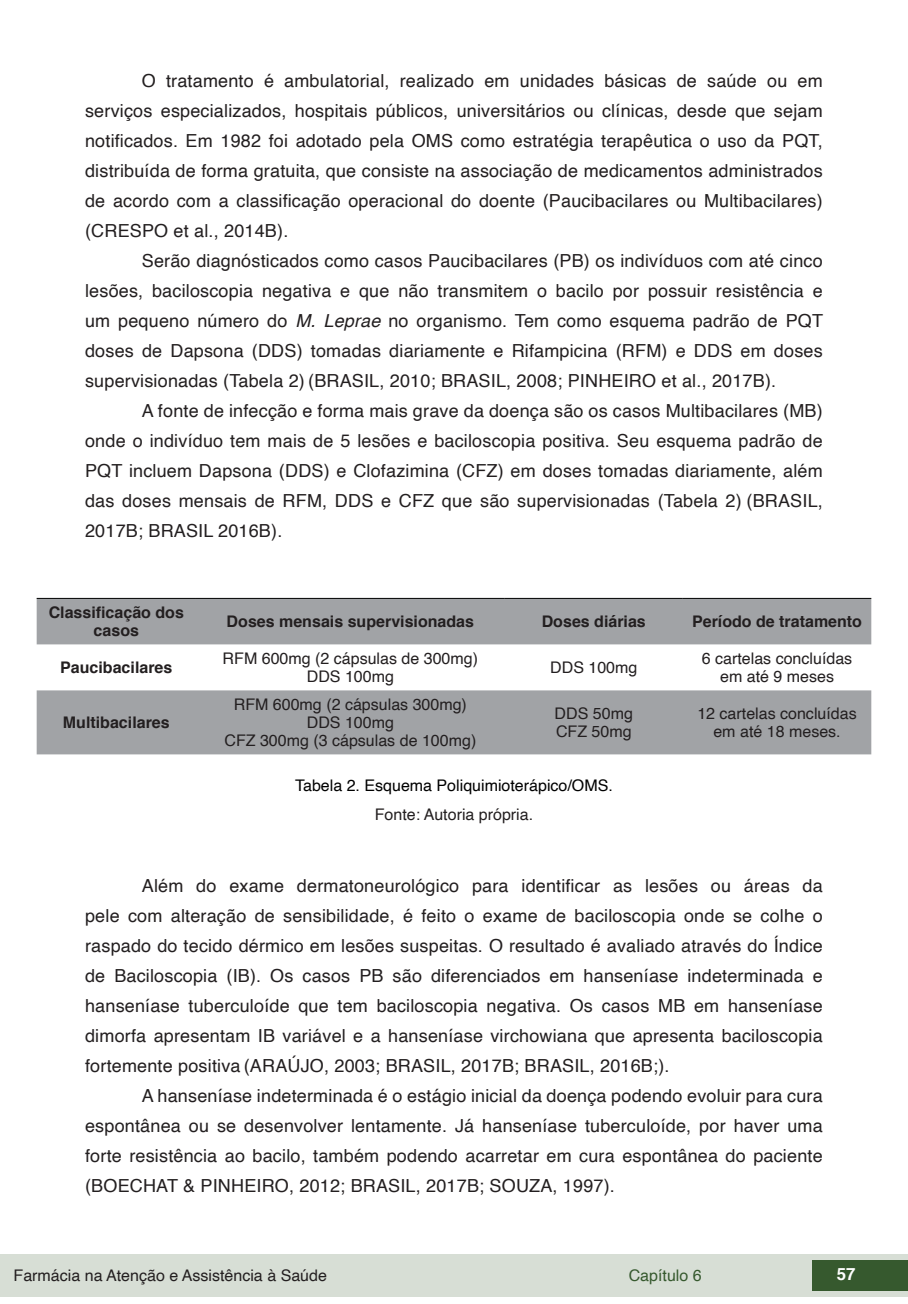
<style>
.page{position:relative;width:908px;height:1304px;background:#fff}
.page>*{position:absolute;margin:0;border:0;box-sizing:border-box;transform-origin:0 0}
.txt{font:18px/30px "Helvetica";letter-spacing:.01em;color:#231f20;text-align:justify}
.t1{font:700 16.8px "Helvetica";color:#fff}
.tab_txt_centro{font:16px/18px "Helvetica";color:#231f20;text-align:center}
.tab_txt_centro-2{font:700 16px/18px "Helvetica";color:#231f20;text-align:center}
.info_tab_graf_imag{font:16px "Helvetica";color:#000}
.fonte_tab_gra_imag{font:16px "Helvetica";color:#231f20}
.t2{font:16px "Helvetica";color:#36592e}
.s1{font-style:italic}
</style>
<div class="page">
<div style="left:0;top:1254px;width:906px;height:43px;background:#d7ded5"></div>
<div style="left:812px;top:1261px;width:95px;height:30px;background:#36592e"></div>
<svg style="left:37px;top:599px;width:833px;height:155px;fill:#a1a3a6"></svg>
<hr style="left:37px;top:598px;width:159px;height:1px;background:#000">
<hr style="left:196px;top:598px;width:308px;height:1px;background:#000">
<hr style="left:504px;top:598px;width:178px;height:1px;background:#000">
<hr style="left:682px;top:598px;width:188px;height:1px;background:#000">
<p class="txt" style="left:85px;top:66px;width:738px;text-indent:57px">O tratamento é ambulatorial, realizado em unidades básicas de saúde ou em serviços especializados, hospitais públicos, universitários ou clínicas, desde que sejam notificados. Em 1982 foi adotado pela OMS como estratégia terapêutica o uso da PQT, distribuída de forma gratuita, que consiste na associação de medicamentos administrados de acordo com a classificação operacional do doente (Paucibacilares ou Multibacilares) (CRESPO et al., 2014B).</p>
<p class="txt" style="left:85px;top:246px;width:739px;text-indent:57px">Serão diagnósticados como casos Paucibacilares (PB) os indivíduos com até cinco lesões, baciloscopia negativa e que não transmitem o bacilo por possuir resistência e um pequeno número do <span class="s1">M. Leprae</span> no organismo. Tem como esquema padrão de PQT doses de Dapsona (DDS) tomadas diariamente e Rifampicina (RFM) e DDS em doses supervisionadas (Tabela 2) (BRASIL, 2010; BRASIL, 2008; PINHEIRO et al., 2017B).</p>
<p class="txt" style="left:85px;top:396px;width:739px;text-indent:57px">A fonte de infecção e forma mais grave da doença são os casos Multibacilares (MB) onde o indivíduo tem mais de 5 lesões e baciloscopia positiva. Seu esquema padrão de PQT incluem Dapsona (DDS) e Clofazimina (CFZ) em doses tomadas diariamente, além das doses mensais de RFM, DDS e CFZ que são supervisionadas (Tabela 2) (BRASIL, 2017B; BRASIL 2016B).</p>
<p class="tab_txt_centro-2" style="left:49px;top:604px;width:137px">Classificação dos casos</p>
<p class="tab_txt_centro-2" style="left:226px;top:613px;width:249px">Doses mensais supervisionadas</p>
<p class="tab_txt_centro-2" style="left:541px;top:613px;width:106px">Doses diárias</p>
<p class="tab_txt_centro-2" style="left:691px;top:613px;width:171px">Período de tratamento</p>
<p class="tab_txt_centro-2" style="left:60px;top:659px;width:114px">Paucibacilares</p>
<p class="tab_txt_centro" style="left:222px;top:650px;width:257px">RFM 600mg (2 cápsulas de 300mg)</p>
<p class="tab_txt_centro" style="left:306px;top:668px;width:89px">DDS 100mg</p>
<p class="tab_txt_centro" style="left:550px;top:659px;width:89px">DDS 100mg</p>
<p class="tab_txt_centro" style="left:701px;top:650px;width:152px">6 cartelas concluídas em até 9 meses</p>
<p class="tab_txt_centro-2" style="left:63px;top:714px;width:108px">Multibacilares</p>
<p class="tab_txt_centro" style="left:234px;top:696px;width:234px">RFM 600mg (2 cápsulas 300mg)</p>
<p class="tab_txt_centro" style="left:306px;top:714px;width:89px">DDS 100mg</p>
<p class="tab_txt_centro" style="left:224px;top:732px;width:253px">CFZ 300mg (3 cápsulas de 100mg)</p>
<p class="tab_txt_centro" style="left:554px;top:705px;width:80px">DDS 50mg</p>
<p class="tab_txt_centro" style="left:555px;top:723px;width:77px">CFZ 50mg</p>
<p class="info_tab_graf_imag" style="left:295px;top:773px;width:319px">Tabela 2. Esquema Poliquimioterápico/OMS.</p>
<p class="fonte_tab_gra_imag" style="left:374px;top:802px;width:160px">Fonte: Autoria própria.</p>
<p class="tab_txt_centro" style="left:697px;top:705px;width:161px">12 cartelas concluídas em até 18 meses.</p>
<p class="txt" style="left:85px;top:871px;width:738px;text-indent:57px">Além do exame dermatoneurológico para identificar as lesões ou áreas da pele com alteração de sensibilidade, é feito o exame de baciloscopia onde se colhe o raspado do tecido dérmico em lesões suspeitas. O resultado é avaliado através do Índice de Baciloscopia (IB). Os casos PB são diferenciados em hanseníase indeterminada e hanseníase tuberculoíde que tem baciloscopia negativa. Os casos MB em hanseníase dimorfa apresentam IB variável e a hanseníase virchowiana que apresenta baciloscopia fortemente positiva (ARAÚJO, 2003; BRASIL, 2017B; BRASIL, 2016B;).</p>
<p class="txt" style="left:85px;top:1081px;width:738px;text-indent:57px">A hanseníase indeterminada é o estágio inicial da doença podendo evoluir para cura espontânea ou se desenvolver lentamente. Já hanseníase tuberculoíde, por haver uma forte resistência ao bacilo, também podendo acarretar em cura espontânea do paciente (BOECHAT &amp; PINHEIRO, 2012; BRASIL, 2017B; SOUZA, 1997).</p>
<p class="tab_txt_centro" style="left:14px;top:1267px;width:315px">Farmácia na Atenção e Assistência à Saúde</p>
<p class="t2" style="left:628px;top:1263px;width:74px">Capítulo 6</p>
<p class="t1" style="left:836px;top:1261px;width:20px">57</p>
</div>
